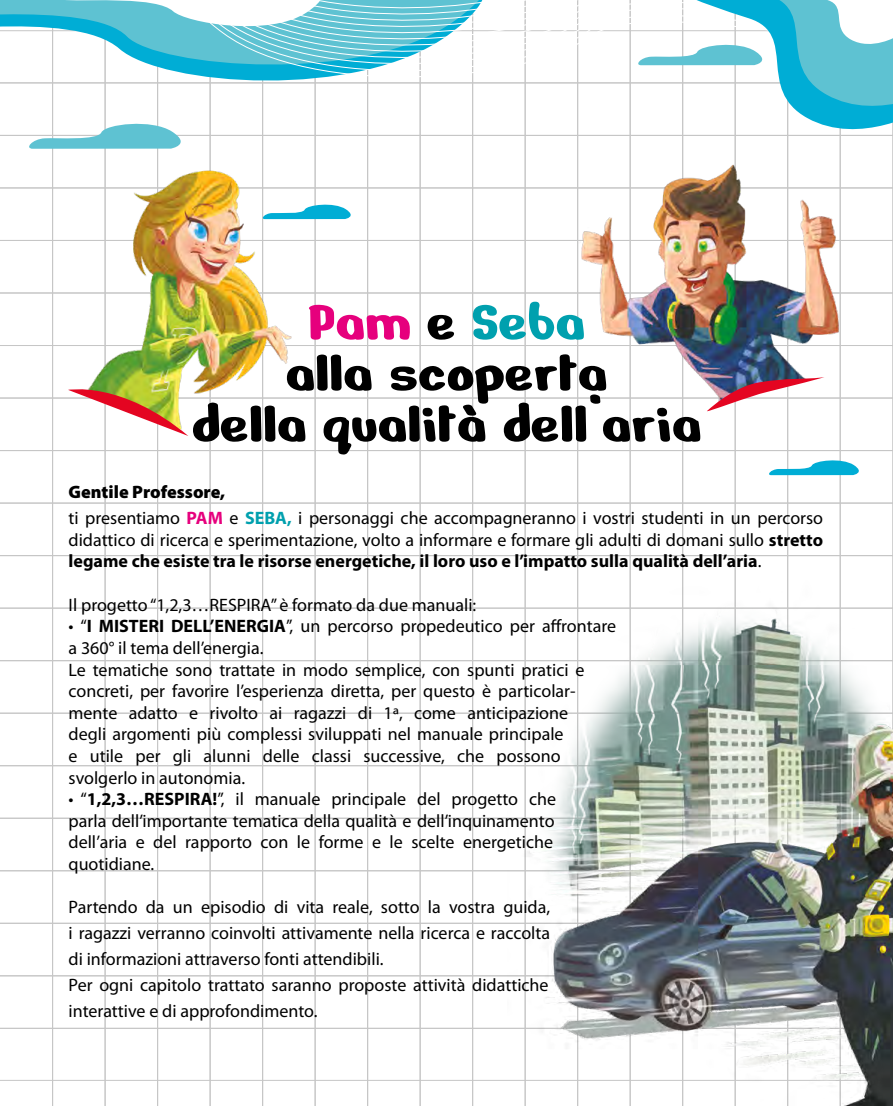
<style>
.page{position:relative;width:893px;height:1106px;background:#fff}
.page>*{position:absolute;margin:0;border:0;box-sizing:border-box;transform-origin:0 0}
.t1{font:60px/51px "Nerko One";color:#000;text-align:center}
.t2{font:18px/21.6px "Myriad Pro";color:#000}
.t3{font:700 18px/21.6px "Myriad Pro";color:#000}
.s1{color:#e6007d}
.s2{color:#00a0ae}
.s3{font-weight:900}
.s4{font-weight:700;color:#e6007d}
.s5{font-weight:700;color:#00a0ae}
.s6{font-weight:400}
.s7{font-weight:700}
</style>
<div class="page">
<hr style="left:892px;top:0;width:1px;height:1106px;background:#c6c6c6">
<hr style="left:52px;top:0;width:1px;height:1106px;background:#c6c6c6">
<hr style="left:105px;top:0;width:1px;height:1106px;background:#c6c6c6">
<hr style="left:157px;top:0;width:1px;height:1106px;background:#c6c6c6">
<hr style="left:210px;top:0;width:1px;height:1106px;background:#c6c6c6">
<hr style="left:262px;top:0;width:1px;height:1106px;background:#c6c6c6">
<hr style="left:315px;top:0;width:1px;height:1106px;background:#c6c6c6">
<hr style="left:367px;top:0;width:1px;height:1106px;background:#c6c6c6">
<hr style="left:420px;top:0;width:1px;height:1106px;background:#c6c6c6">
<hr style="left:472px;top:0;width:1px;height:1106px;background:#c6c6c6">
<hr style="left:525px;top:0;width:1px;height:1106px;background:#c6c6c6">
<hr style="left:577px;top:0;width:1px;height:1106px;background:#c6c6c6">
<hr style="left:630px;top:0;width:1px;height:1106px;background:#c6c6c6">
<hr style="left:682px;top:0;width:1px;height:1106px;background:#c6c6c6">
<hr style="left:735px;top:0;width:1px;height:1106px;background:#c6c6c6">
<hr style="left:787px;top:0;width:1px;height:1106px;background:#c6c6c6">
<hr style="left:840px;top:0;width:1px;height:1106px;background:#c6c6c6">
<hr style="left:0;top:1028px;width:893px;height:1px;background:#c6c6c6">
<hr style="left:0;top:1080px;width:893px;height:1px;background:#c6c6c6">
<hr style="left:0;top:975px;width:893px;height:1px;background:#c6c6c6">
<hr style="left:0;top:923px;width:893px;height:1px;background:#c6c6c6">
<hr style="left:0;top:870px;width:893px;height:1px;background:#c6c6c6">
<hr style="left:0;top:818px;width:893px;height:1px;background:#c6c6c6">
<hr style="left:0;top:765px;width:893px;height:1px;background:#c6c6c6">
<hr style="left:0;top:713px;width:893px;height:1px;background:#c6c6c6">
<hr style="left:0;top:660px;width:893px;height:1px;background:#c6c6c6">
<hr style="left:0;top:608px;width:893px;height:1px;background:#c6c6c6">
<hr style="left:0;top:555px;width:893px;height:1px;background:#c6c6c6">
<hr style="left:0;top:503px;width:893px;height:1px;background:#c6c6c6">
<hr style="left:0;top:450px;width:893px;height:1px;background:#c6c6c6">
<hr style="left:0;top:398px;width:893px;height:1px;background:#c6c6c6">
<hr style="left:0;top:345px;width:893px;height:1px;background:#c6c6c6">
<hr style="left:0;top:293px;width:893px;height:1px;background:#c6c6c6">
<hr style="left:0;top:240px;width:893px;height:1px;background:#c6c6c6">
<hr style="left:0;top:188px;width:893px;height:1px;background:#c6c6c6">
<hr style="left:0;top:135px;width:893px;height:1px;background:#c6c6c6">
<svg style="left:0;top:0;width:24px;height:84px"></svg>
<img style="left:508px;top:475px;width:385px;height:631px">
<img style="left:556px;top:149px;width:302px;height:299px">
<svg style="left:704px;top:377px;width:120px;height:36px"></svg>
<img style="left:40px;top:149px;width:262px;height:322px">
<img style="left:68px;top:380px;width:120px;height:56px">
<svg style="left:24px;top:0;width:869px;height:149px"></svg>
<svg style="left:769px;top:457px;width:90px;height:18px"></svg>
<svg style="left:260px;top:202px;width:91px;height:17px"></svg>
<h1 class="t1" style="left:191px;top:295px;width:512px"><span class="s1">Pam</span> e <span class="s2">Seba<br></span>alla scoperta<br>della qualità dell’aria</h1>
<p class="t2" style="left:69px;top:480px;width:756px;line-height:25.8px"><span class="s3">Gentile Professore,<br></span>ti presentiamo <span class="s4">PAM</span> e <span class="s5">SEBA,</span> i personaggi che accompagneranno i vostri studenti in un percorso</p>
<p class="t3" style="left:69px;top:529px;width:756px"><span class="s6">didattico di ricerca e sperimentazione, volto a informare e formare gli adulti di domani sullo</span> stretto legame che esiste tra le risorse energetiche, il loro uso e l’impatto sulla qualità dell’aria<span class="s6">.</span></p>
<p class="t2" style="left:69px;top:594px;width:409px">Il progetto “1,2,3…RESPIRA” è formato da due manuali:</p>
<p class="t2" style="left:69px;top:616px;width:549px">• “<span class="s7">I MISTERI DELL’ENERGIA</span>”, un percorso propedeutico per affrontare a 360° il tema dell’energia.<br>Le tematiche sono trattate in modo semplice, con spunti pratici e concreti, per favorire l’esperienza diretta, per questo è particolar&shy;mente adatto e rivolto ai ragazzi di 1ª, come anticipazione<br>degli argomenti più complessi sviluppati nel manuale principale<br>e utile per gli alunni delle classi successive, che possono svolgerlo in autonomia.</p>
<p class="t2" style="left:69px;top:788px;width:489px">• “<span class="s7">1,2,3…RESPIRA!</span>”, il manuale principale del progetto che parla dell’importante tematica della qualità e dell’inquinamento dell’aria e del rapporto con le forme e le scelte energetiche quotidiane.</p>
<p class="t2" style="left:69px;top:894px;width:483px;line-height:25.8px">Partendo da un episodio di vita reale, sotto la vostra guida, i ragazzi verranno coinvolti attivamente nella ricerca e raccolta di informazioni attraverso fonti attendibili.<br>Per ogni capitolo trattato saranno proposte attività didattiche interattive e di approfondimento.</p>
</div>
